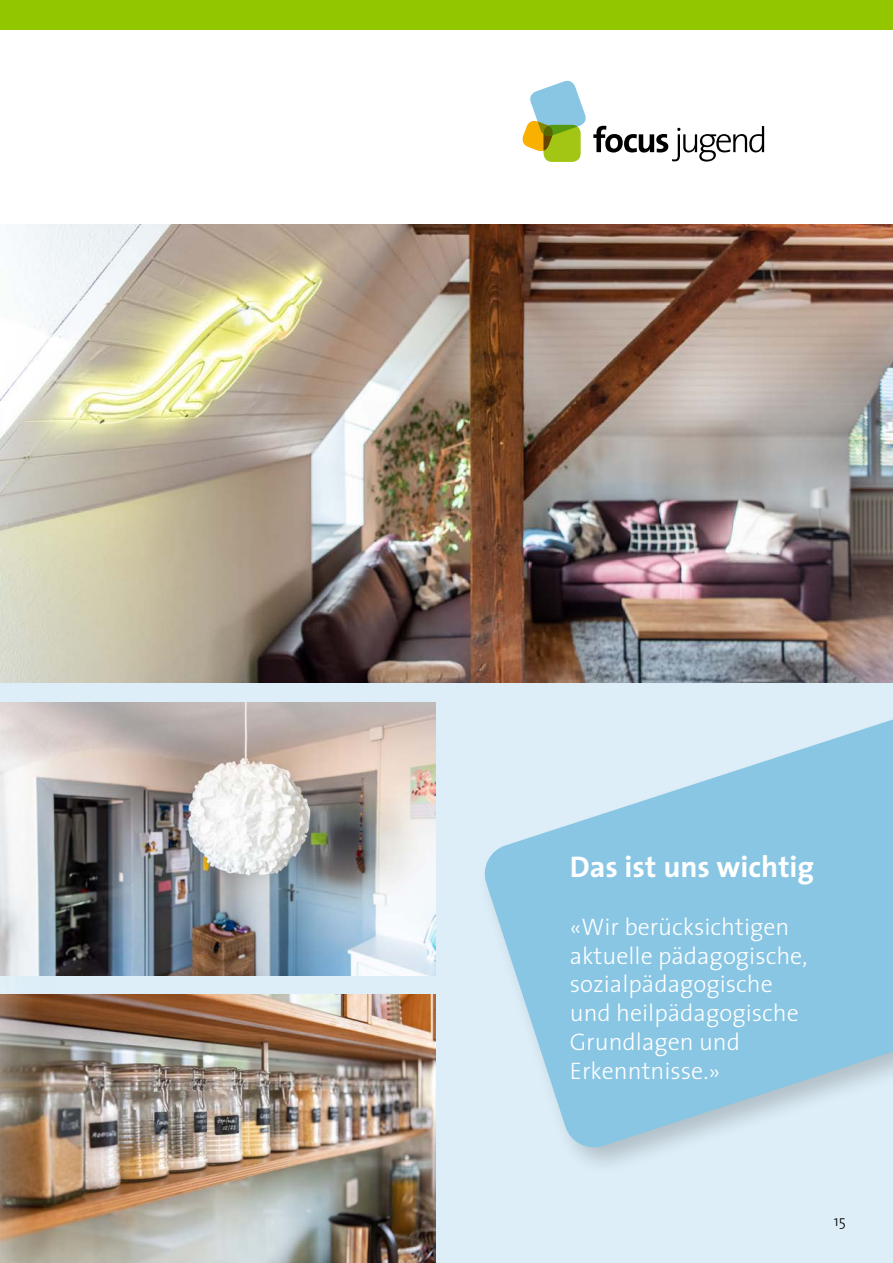
<style>
.page{position:relative;width:893px;height:1263px;background:#fff}
.page>*{position:absolute;margin:0;border:0;box-sizing:border-box;transform-origin:0 0}
.t1{font:700 30px "The Sans";color:#fff}
.t2{font:300 24px/28.8px "The Sans";color:#fff}
.t3{font:300 15px "The Sans";color:#000}
</style>
<div class="page">
<div style="left:0;top:682px;width:893px;height:581px;background:#ddeef8"></div>
<img style="left:0;top:224px;width:893px;height:459px">
<div style="left:477px;top:670px;width:416px;height:506px;background:#000;opacity:.2"></div>
<svg style="left:481px;top:674px;width:412px;height:477px;fill:#88c6e4"></svg>
<div style="left:0;top:0;width:893px;height:30px;background:#92c700"></div>
<svg style="left:593px;top:126px;width:171px;height:36px"></svg>
<div style="left:543px;top:125px;width:38px;height:37px;background:#a2c613;border-radius:9px"></div>
<svg style="left:523px;top:81px;width:63px;height:70px"></svg>
<img style="left:0;top:702px;width:436px;height:273px">
<img style="left:56px;top:995px;width:380px;height:268px">
<img style="left:0;top:772px;width:56px;height:491px">
<p class="t1" style="left:570px;top:842px;width:246px">Das ist uns wichtig</p>
<p class="t2" style="left:570px;top:911px;width:239px">«Wir berücksichtigen aktuelle pädagogische, sozialpädagogische und heilpädagogische<br>Grundlagen und<br>Erkenntnisse.»</p>
<p class="t3" style="left:834px;top:1209px;width:14px">15</p>
</div>
